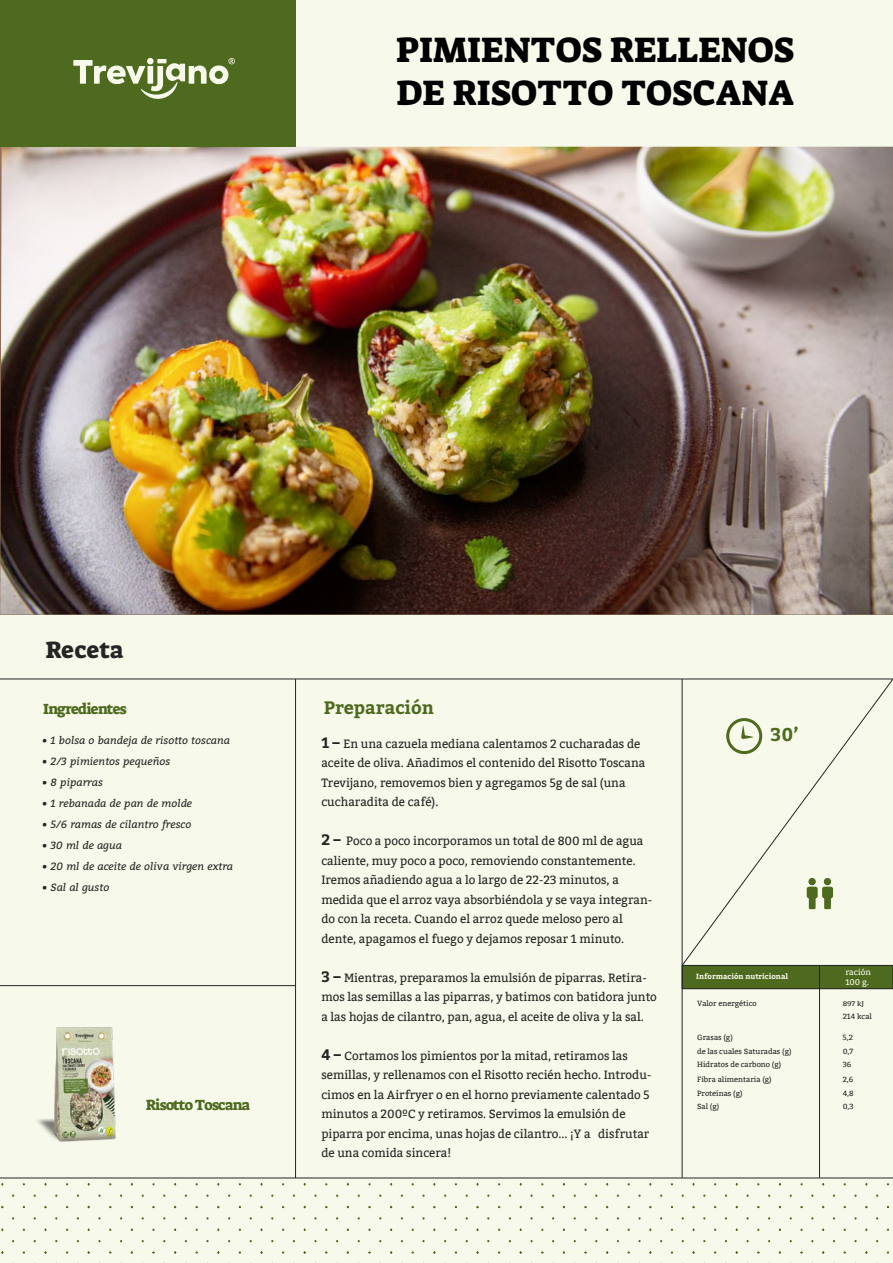
<style>
.page{position:relative;width:893px;height:1263px;background:#f7f9ea}
.page>*{position:absolute;margin:0;border:0;box-sizing:border-box;transform-origin:0 0}
.t1{font:36px/43.2px "Suez One";color:#000}
.t2{font:24px "Suez One";letter-spacing:.005em;color:#252525}
.t3{font:700 18.45px "Bitter";color:#4d6a1f}
.t4{font:700 18px "Bitter";color:#4d6a1f}
.t5{font:15px "Suez One";letter-spacing:-.045em;color:#4d6a1f}
.t6{font:12px/19.5px "Bitter";color:#252525}
.t7{font:italic 10.5px "Bitter";color:#252525}
.t8{font:8.25px/9.9px "Bitter";color:#f7f9ea}
.t9{font:7.5px/13.5px "Bitter";color:#252525}
.t10{font:700 7.5px "Bitter";color:#f7f9ea}
.t11{font:6.75px "Bitter";color:#252525;scale:1.12 1}
.s1{font-weight:700;font-size:15px}
</style>
<div class="page">
<img style="left:0;top:147px;width:893px;height:467px">
<div style="left:0;top:0;width:296px;height:147px;background:#4d6a1f"></div>
<div style="left:682px;top:965px;width:211px;height:23px;background:#4d6a1f"></div>
<svg style="left:681px;top:678px;width:212px;height:288px"></svg>
<div style="left:682px;top:965px;width:211px;height:24px;border:1px solid #252525"></div>
<hr style="left:0;top:679px;width:893px;height:1px;background:#252525">
<hr style="left:0;top:1177px;width:893px;height:1px;background:#252525">
<hr style="left:819px;top:965px;width:1px;height:213px;background:#252525">
<hr style="left:295px;top:679px;width:1px;height:499px;background:#252525">
<hr style="left:682px;top:679px;width:1px;height:499px;background:#252525">
<hr style="left:0;top:985px;width:296px;height:1px;background:#252525">
<svg style="left:73px;top:58px;width:162px;height:41px"></svg>
<img style="left:37px;top:1027px;width:79px;height:115px">
<div style="left:824px;top:878px;width:7px;height:7px;background:#4d6a1f;border-radius:50%"></div>
<svg style="left:807px;top:887px;width:26px;height:22px"></svg>
<div style="left:808px;top:878px;width:8px;height:7px;background:#4d6a1f;border-radius:50%"></div>
<svg style="left:726px;top:718px;width:36px;height:36px"></svg>
<h1 class="t1" style="left:396px;top:28px;width:400px">PIMIENTOS RELLENOS<br>DE RISOTTO TOSCANA</h1>
<h2 class="t2" style="left:45px;top:635px;width:80px">Receta</h2>
<p class="t5" style="left:43px;top:699px;width:85px">Ingredientes</p>
<h3 class="t4" style="left:324px;top:697px;width:112px">Preparación</h3>
<p class="t7" style="left:42px;top:732px;width:189px">• 1 bolsa o bandeja de risotto toscana</p>
<p class="t7" style="left:42px;top:753px;width:130px">• 2/3 pimientos pequeños</p>
<p class="t7" style="left:42px;top:774px;width:62px">• 8 piparras</p>
<p class="t7" style="left:42px;top:795px;width:152px">• 1 rebanada de pan de molde</p>
<p class="t7" style="left:42px;top:816px;width:151px">• 5/6 ramas de cilantro fresco</p>
<p class="t7" style="left:42px;top:837px;width:81px">• 30 ml de agua</p>
<p class="t7" style="left:42px;top:858px;width:193px">• 20 ml de aceite de oliva virgen extra</p>
<p class="t7" style="left:42px;top:879px;width:69px">• Sal al gusto</p>
<p class="t6" style="left:321px;top:734px;width:326px"><span class="s1">1 –</span> En una cazuela mediana calentamos 2 cucharadas de aceite de oliva. Añadimos el contenido del Risotto Toscana Trevijano, removemos bien y agregamos 5g de sal (una cucharadita de café).</p>
<p class="t6" style="left:321px;top:831px;width:332px"><span class="s1">2 –</span> Poco a poco incorporamos un total de 800 ml de agua caliente, muy poco a poco, removiendo constantemente.<br>Iremos añadiendo agua a lo largo de 22-23 minutos, a medida que el arroz vaya absorbiéndola y se vaya integran&shy;do con la receta. Cuando el arroz quede meloso pero al dente, apagamos el fuego y dejamos reposar 1 minuto.</p>
<p class="t6" style="left:321px;top:968px;width:337px"><span class="s1">3 –</span> Mientras, preparamos la emulsión de piparras. Retira&shy;mos las semillas a las piparras, y batimos con batidora junto a las hojas de cilantro, pan, agua, el aceite de oliva y la sal.</p>
<p class="t6" style="left:321px;top:1046px;width:332px"><span class="s1">4 –</span> Cortamos los pimientos por la mitad, retiramos las semillas, y rellenamos con el Risotto recién hecho. Introdu&shy;cimos en la Airfryer o en el horno previamente calentado 5 minutos a 200ºC y retiramos. Servimos la emulsión de piparra por encima, unas hojas de cilantro... ¡Y a disfrutar de una comida sincera!</p>
<p class="t5" style="left:146px;top:1095px;width:106px">Risotto Toscana</p>
<h3 class="t3" style="left:770px;top:724px;width:30px">30’</h3>
<p class="t10" style="left:696px;top:972px;width:93px">Información nutricional</p>
<p class="t9" style="left:697px;top:996px;width:61px">Valor energético</p>
<p class="t9" style="left:697px;top:1031px;width:96px">Grasas (g)<br>de las cuales Saturadas (g)<br>Hidratos de carbono (g)</p>
<p class="t9" style="left:697px;top:1073px;width:76px">Fibra alimentaria (g)<br>Proteínas (g)<br>Sal (g)</p>
<p class="t8" style="left:845px;top:967px;width:27px">ración<br>100 g.</p>
<p class="t11" style="left:843px;top:1000px;width:21px">897 kJ</p>
<p class="t9" style="left:843px;top:1010px;width:31px">214 kcal</p>
<p class="t9" style="left:843px;top:1031px;width:12px;text-align:justify">5,2<br>0,7<br>36</p>
<p class="t9" style="left:843px;top:1073px;width:12px;text-align:justify">2,6<br>4,8<br>0,3</p>
</div>
